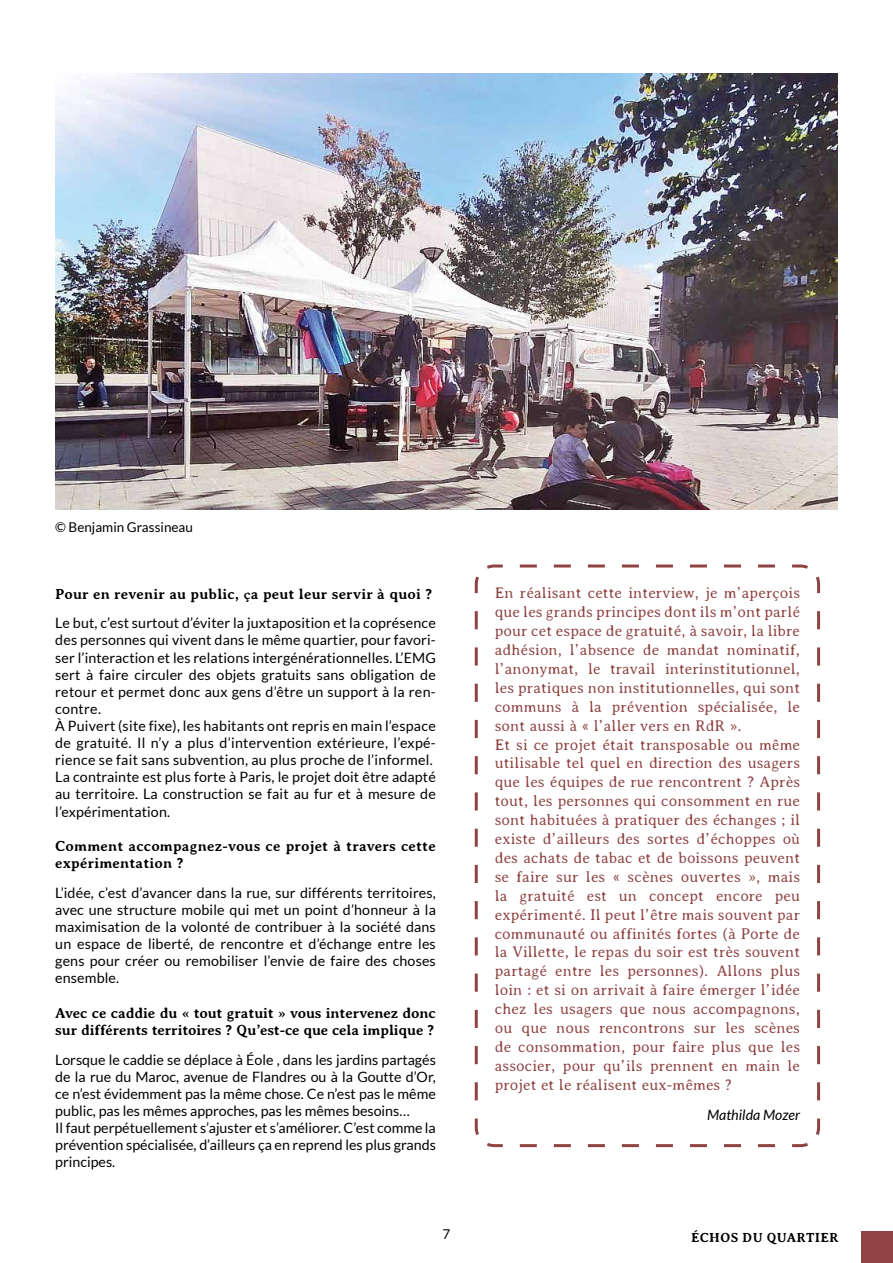
<style>
.page{position:relative;width:893px;height:1263px;background:#fff}
.page>*{position:absolute;margin:0;border:0;box-sizing:border-box;transform-origin:0 0}
.t1{font:300 15.75px/18.9px "Averia Serif";letter-spacing:.01em;color:#8f4343}
.t2{font:700 15px/17.2px "Averia Serif";color:#000}
.t3{font:14.25px/17.1px "Lato";letter-spacing:.01em;color:#000}
.t4{font:italic 14.25px "Lato";color:#000}
.t5{font:13.5px "Lato";color:#000}
.t6{font:700 13.5px "Averia Serif";letter-spacing:.01em;color:#000}
.s1{font-family:"Lato";font-weight:400}
</style>
<div class="page">
<div style="left:861px;top:1231px;width:32px;height:32px;background:#8f4343"></div>
<img style="left:55px;top:74px;width:783px;height:435px">
<svg style="left:474px;top:564px;width:347px;height:584px"></svg>
<p class="t5" style="left:55px;top:520px;width:139px">© Benjamin Grassineau</p>
<p class="t2" style="left:55px;top:585px;width:379px">Pour en revenir au public, ça peut leur servir à quoi ?</p>
<p class="t3" style="left:55px;top:615px;width:382px">Le but, c’est surtout d’éviter la juxtaposition et la coprésence des personnes qui vivent dans le même quartier, pour favori&shy;ser l’interaction et les relations intergénérationnelles. L’EMG sert à faire circuler des objets gratuits sans obligation de retour et permet donc aux gens d’être un support à la ren&shy;contre.<br>À Puivert (site fixe), les habitants ont repris en main l’espace de gratuité. Il n’y a plus d’intervention extérieure, l’expé&shy;rience se fait sans subvention, au plus proche de l’informel.<br>La contrainte est plus forte à Paris, le projet doit être adapté au territoire. La construction se fait au fur et à mesure de l’expérimentation.</p>
<p class="t2" style="left:55px;top:837px;width:382px">Comment accompagnez-vous ce projet à travers cette expérimentation ?</p>
<p class="t3" style="left:55px;top:884px;width:382px;text-align:justify">L’idée, c’est d’avancer dans la rue, sur différents territoires, avec une structure mobile qui met un point d’honneur à la maximisation de la volonté de contribuer à la société dans un espace de liberté, de rencontre et d’échange entre les gens pour créer ou remobiliser l’envie de faire des choses ensemble.</p>
<p class="t2" style="left:55px;top:1004px;width:382px">Avec ce caddie du « tout gratuit » vous intervenez donc sur différents territoires ? Qu’est-ce que cela implique ?</p>
<p class="t3" style="left:55px;top:1051px;width:382px">Lorsque le caddie se déplace à Éole , dans les jardins partagés de la rue du Maroc, avenue de Flandres ou à la Goutte d’Or, ce n’est évidemment pas la même chose. Ce n’est pas le même public, pas les mêmes approches, pas les mêmes besoins…<br>Il faut perpétuellement s’ajuster et s’améliorer. C’est comme la prévention spécialisée, d’ailleurs ça en reprend les plus grands principes.</p>
<p class="t5" style="left:443px;top:1227px;width:9px">7</p>
<p class="t1" style="left:495px;top:584px;width:307px">En réalisant cette interview, je m’aperçois que les grands principes dont ils m’ont parlé pour cet espace de gratuité, à savoir, la libre adhésion, l’absence de mandat nominatif, l’anonymat, le travail interinstitutionnel, les pratiques non institutionnelles, qui sont communs à la prévention spécialisée, le sont aussi à <span class="s1">«</span> l’aller vers en RdR ».<br>Et si ce projet était transposable ou même utilisable tel quel en direction des usagers que les équipes de rue rencontrent ? Après tout, les personnes qui consomment en rue sont habituées à pratiquer des échanges ; il existe d’ailleurs des sortes d’échoppes où des achats de tabac et de boissons peuvent se faire sur les <span class="s1">«</span> scènes ouvertes », mais la gratuité est un concept encore peu expérimenté. Il peut l’être mais souvent par communauté ou affinités fortes (à Porte de la Villette, le repas du soir est très souvent partagé entre les personnes). Allons plus loin : et si on arrivait à faire émerger l’idée chez les usagers que nous accompagnons, ou que nous rencontrons sur les scènes de consommation, pour faire plus que les associer, pour qu’ils prennent en main le projet et le réalisent eux-mêmes ?</p>
<p class="t4" style="left:707px;top:1106px;width:94px">Mathilda Mozer</p>
<p class="t6" style="left:691px;top:1229px;width:149px">ÉCHOS DU QUARTIER</p>
</div>
